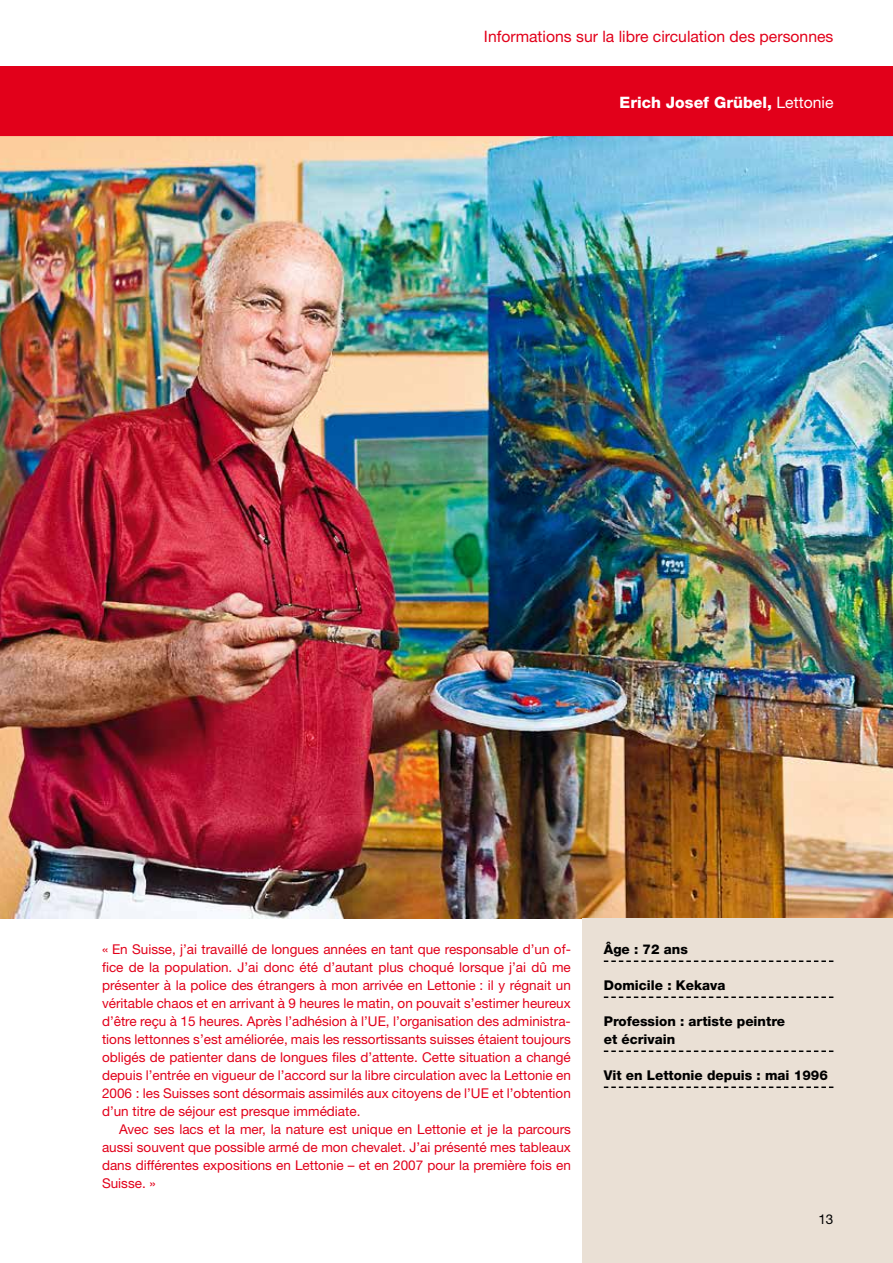
<style>
.page{position:relative;width:893px;height:1263px;background:#fff}
.page>*{position:absolute;margin:0;border:0;box-sizing:border-box;transform-origin:0 0}
.t1{font:15.75px "Helvetica Neue";color:#e2001a}
.t2{font:800 15.75px "Helvetica Neue";color:#fff}
.t3{font:13.5px/18px "Helvetica Neue";color:#e2001a;text-align:justify}
.t4{font:800 13.5px/18px "Helvetica Neue";color:#000}
.t5{font:13.5px "Helvetica Neue";color:#000}
.s1{font-weight:400}
</style>
<div class="page">
<img style="left:0;top:136px;width:893px;height:782px">
<div style="left:583px;top:918px;width:310px;height:345px;background:#eae0d5"></div>
<div style="left:0;top:67px;width:893px;height:69px;background:#e2001a"></div>
<svg style="left:604px;top:960px;width:229px;height:2px"></svg>
<svg style="left:604px;top:996px;width:229px;height:2px"></svg>
<svg style="left:604px;top:1050px;width:229px;height:2px"></svg>
<svg style="left:604px;top:1086px;width:229px;height:2px"></svg>
<p class="t1" style="left:484px;top:27px;width:351px">Informations sur la libre circulation des personnes</p>
<p class="t2" style="left:620px;top:93px;width:215px">Erich Josef Grübel, <span class="s1">Lettonie</span></p>
<p class="t3" style="left:102px;top:940px;width:470px">« En Suisse, j’ai travaillé de longues années en tant que responsable d’un of&shy;fice de la population. J’ai donc été d’autant plus choqué lorsque j’ai dû me présenter à la police des étrangers à mon arrivée en Lettonie : il y régnait un véritable chaos et en arrivant à 9 heures le matin, on pouvait s’estimer heureux d’être reçu à 15 heures. Après l’adhésion à l’UE, l’organisation des administra&shy;tions lettonnes s’est améliorée, mais les ressortissants suisses étaient toujours obligés de patienter dans de longues files d’attente. Cette situation a changé depuis l’entrée en vigueur de l’accord sur la libre circulation avec la Lettonie en 2006 : les Suisses sont désormais assimilés aux citoyens de l’UE et l’obtention d’un titre de séjour est presque immédiate.</p>
<p class="t3" style="left:102px;top:1120px;width:470px;text-indent:17px">Avec ses lacs et la mer, la nature est unique en Lettonie et je la parcours aussi souvent que possible armé de mon chevalet. J’ai présenté mes tableaux dans différentes expositions en Lettonie – et en 2007 pour la première fois en Suisse. »</p>
<p class="t4" style="left:604px;top:940px;width:86px">Âge : 72 ans</p>
<p class="t4" style="left:604px;top:976px;width:123px">Domicile : Kekava</p>
<p class="t4" style="left:604px;top:1012px;width:183px">Profession : artiste peintre et écrivain</p>
<p class="t4" style="left:604px;top:1066px;width:226px">Vit en Lettonie depuis : mai 1996</p>
<p class="t5" style="left:818px;top:1211px;width:17px">13</p>
</div>
